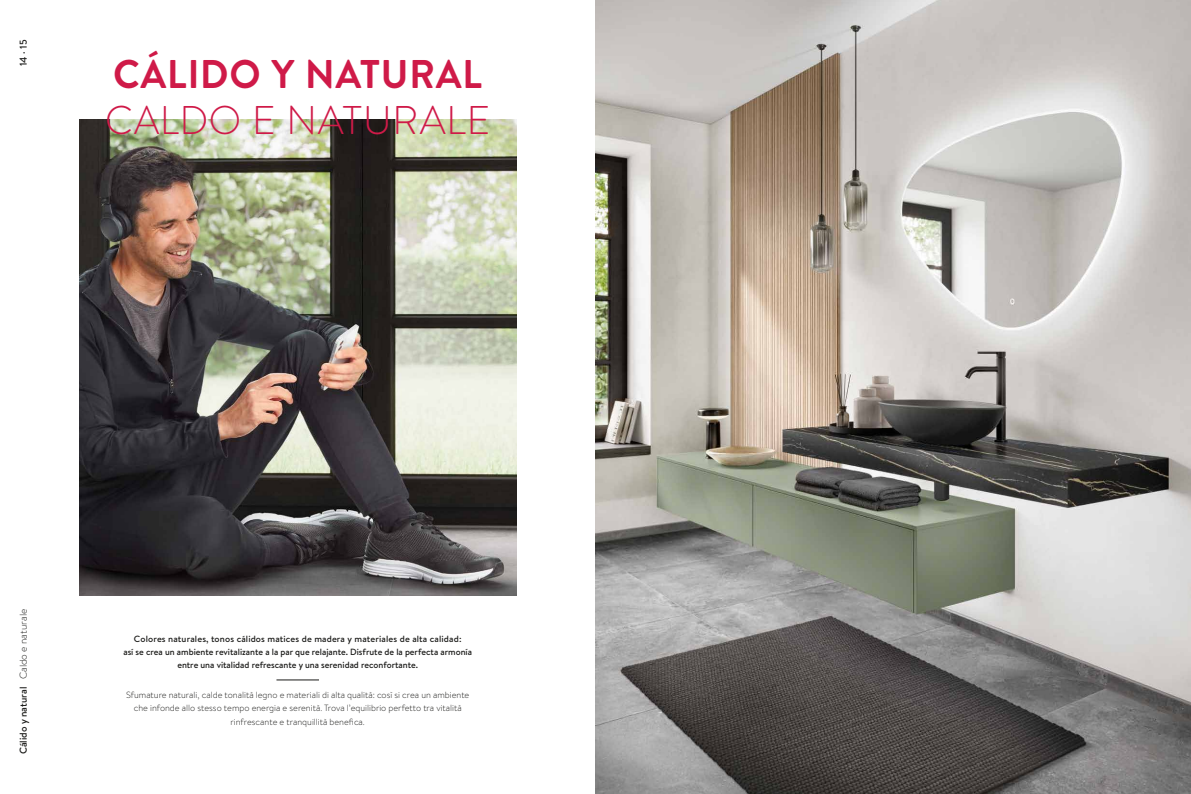
<style>
.page{position:relative;width:1191px;height:794px;background:#fff}
.page>*{position:absolute;margin:0;border:0;box-sizing:border-box;transform-origin:0 0}
.Kapiteleinstieg_Headline_40_45{font:700 40px/46.3px "Brandon Text";letter-spacing:.02em;color:#cf1a48}
.t1{font:500 10px "Brandon Text";color:#1a1a18}
.Fließtext_9_13_2_FR_NL{font:500 9px/13.2px "Brandon Text";color:#1a1a18;text-align:center}
.Fließtext_9_13_2_FR_NL-2{font:300 9px/13.2px "Brandon Text";color:#1a1a18;text-align:center}
.s1{font-weight:300}
</style>
<div class="page">
<img style="left:79px;top:119px;width:437px;height:476px">
<img style="left:595px;top:0;width:596px;height:794px">
<hr style="left:276px;top:679px;width:43px;height:1px;background:#1a1a18">
<p class="t1" style="left:17px;top:66px;width:28px;rotate:-90deg">14 · 15</p>
<p class="Kapiteleinstieg_Headline_40_45" style="left:105px;top:50px;width:386px">CÁLIDO Y NATURAL<br><span class="s1">CALDO E NATURALE</span></p>
<p class="t1" style="left:16px;top:754px;width:147px;rotate:-90deg">Cálido y natural <span class="s1">Caldo e naturale</span></p>
<p class="Fließtext_9_13_2_FR_NL" style="left:134px;top:632px;width:329px">Colores naturales, tonos cálidos matices de madera y materiales de alta calidad:</p>
<p class="Fließtext_9_13_2_FR_NL" style="left:123px;top:645px;width:350px">así se crea un ambiente revitalizante a la par que relajante. Disfrute de la perfecta armonía entre una vitalidad refrescante y una serenidad reconfortante.</p>
<p class="Fließtext_9_13_2_FR_NL-2" style="left:126px;top:688px;width:345px">Sfumature naturali, calde tonalità legno e materiali di alta qualità: così si crea un ambiente che infonde allo stesso tempo energia e serenità. Trova l’equilibrio perfetto tra vitalità rinfrescante e tranquillità benefica.</p>
</div>
